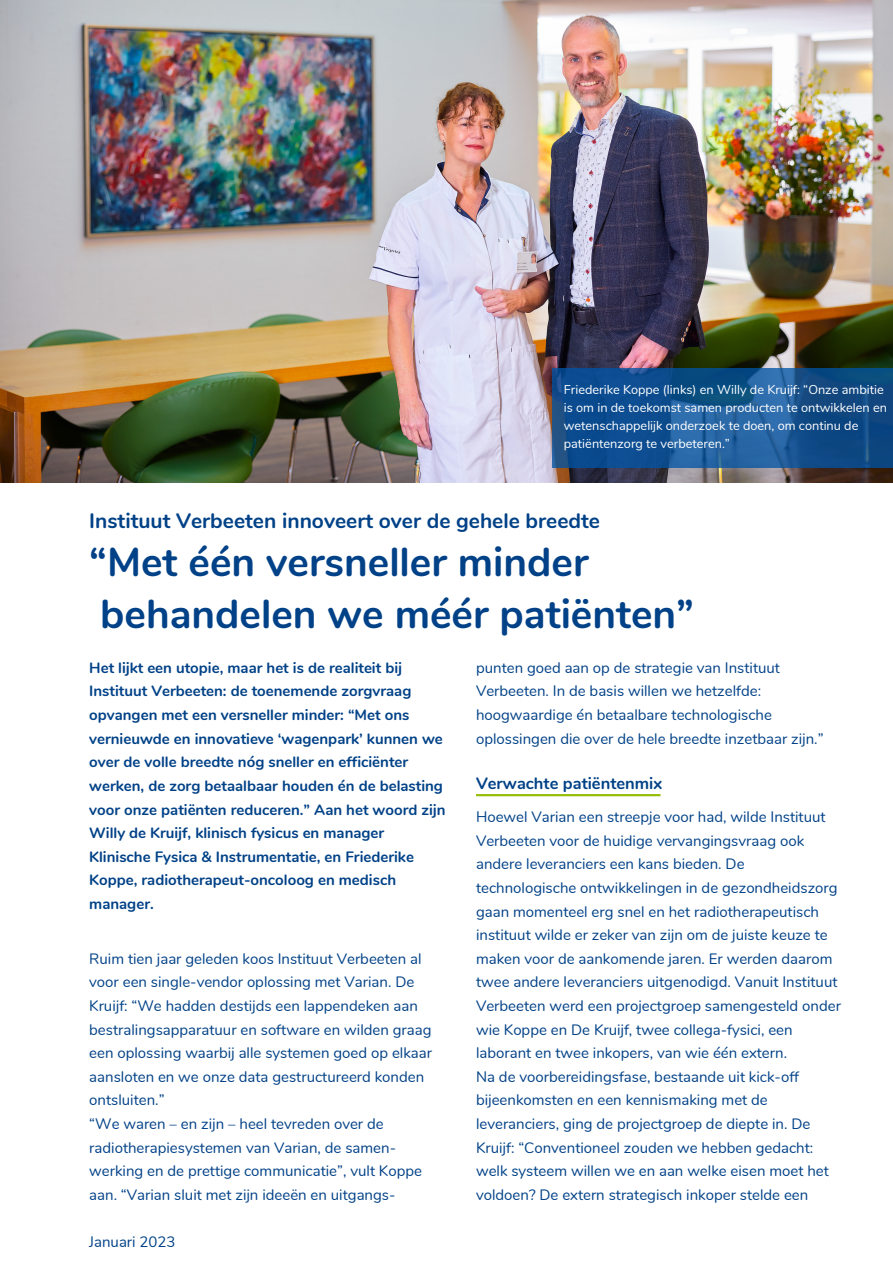
<style>
.page{position:relative;width:893px;height:1264px;background:#fff}
.page>*{position:absolute;margin:0;border:0;box-sizing:border-box;transform-origin:0 0}
.t1{font:700 40.5px/51.8px "Nunito";color:#004187}
.t2{font:700 21px "Nunito";color:#004187}
.t3{font:700 16.5px "Nunito";color:#004187}
.t4{font:15px/23.5px "Nunito";color:#004187}
.t5{font:700 15px/23.5px "Nunito";color:#004187}
.t6{font:12.75px/18px "Nunito";color:#fff}
</style>
<div class="page">
<img style="left:0;top:0;width:892px;height:483px">
<svg style="left:552px;top:368px;width:340px;height:99px"></svg>
<hr style="left:476px;top:794px;width:184px;height:2px;background:#97be0d">
<p class="t6" style="left:563px;top:380px;width:325px">Friederike Koppe (links) en Willy de Kruijf: “Onze ambitie is om in de toekomst samen producten te ontwikkelen en wetenschappelijk onderzoek te doen, om continu de patiëntenzorg te verbeteren.”</p>
<h2 class="t2" style="left:89px;top:506px;width:512px">Instituut Verbeeten innoveert over de gehele breedte</h2>
<h1 class="t1" style="left:89px;top:537px;width:606px">“Met één versneller minder behandelen we méér patiënten”</h1>
<p class="t5" style="left:89px;top:656px;width:358px">Het lijkt een utopie, maar het is de realiteit bij Instituut Verbeeten: de toenemende zorgvraag opvangen met een versneller minder: “Met ons vernieuwde en innovatieve ‘wagenpark’ kunnen we over de volle breedte nóg sneller en efficiënter werken, de zorg betaalbaar houden én de belasting voor onze patiënten reduceren.” Aan het woord zijn Willy de Kruijf, klinisch fysicus en manager Klinische Fysica &amp; Instrumentatie, en Friederike Koppe, radiotherapeut-oncoloog en medisch manager.</p>
<p class="t4" style="left:89px;top:947px;width:344px">Ruim tien jaar geleden koos Instituut Verbeeten al voor een single-vendor oplossing met Varian. De Kruijf: “We hadden destijds een lappendeken aan bestralingsapparatuur en software en wilden graag een oplossing waarbij alle systemen goed op elkaar aansloten en we onze data gestructureerd konden ontsluiten.”<br>“We waren – en zijn – heel tevreden over de radiotherapiesystemen van Varian, de samen&shy;werking en de prettige communicatie”, vult Koppe aan. “Varian sluit met zijn ideeën en uitgangs-</p>
<p class="t4" style="left:89px;top:1229px;width:88px">Januari 2023</p>
<p class="t4" style="left:476px;top:656px;width:349px">punten goed aan op de strategie van Instituut Verbeeten. In de basis willen we hetzelfde: hoogwaardige én betaalbare technologische oplossingen die over de hele breedte inzetbaar zijn.”</p>
<p class="t3" style="left:476px;top:772px;width:188px">Verwachte patiëntenmix</p>
<p class="t4" style="left:476px;top:805px;width:366px">Hoewel Varian een streepje voor had, wilde Instituut Verbeeten voor de huidige vervangingsvraag ook andere leveranciers een kans bieden. De technologische ontwikkelingen in de gezondheidszorg gaan momenteel erg snel en het radiotherapeutisch instituut wilde er zeker van zijn om de juiste keuze te maken voor de aankomende jaren. Er werden daarom twee andere leveranciers uitgenodigd. Vanuit Instituut Verbeeten werd een projectgroep samengesteld onder wie Koppe en De Kruijf, twee collega-fysici, een laborant en twee inkopers, van wie één extern.<br>Na de voorbereidingsfase, bestaande uit kick-off bijeenkomsten en een kennismaking met de leveranciers, ging de projectgroep de diepte in. De Kruijf: “Conventioneel zouden we hebben gedacht: welk systeem willen we en aan welke eisen moet het voldoen? De extern strategisch inkoper stelde een</p>
</div>
